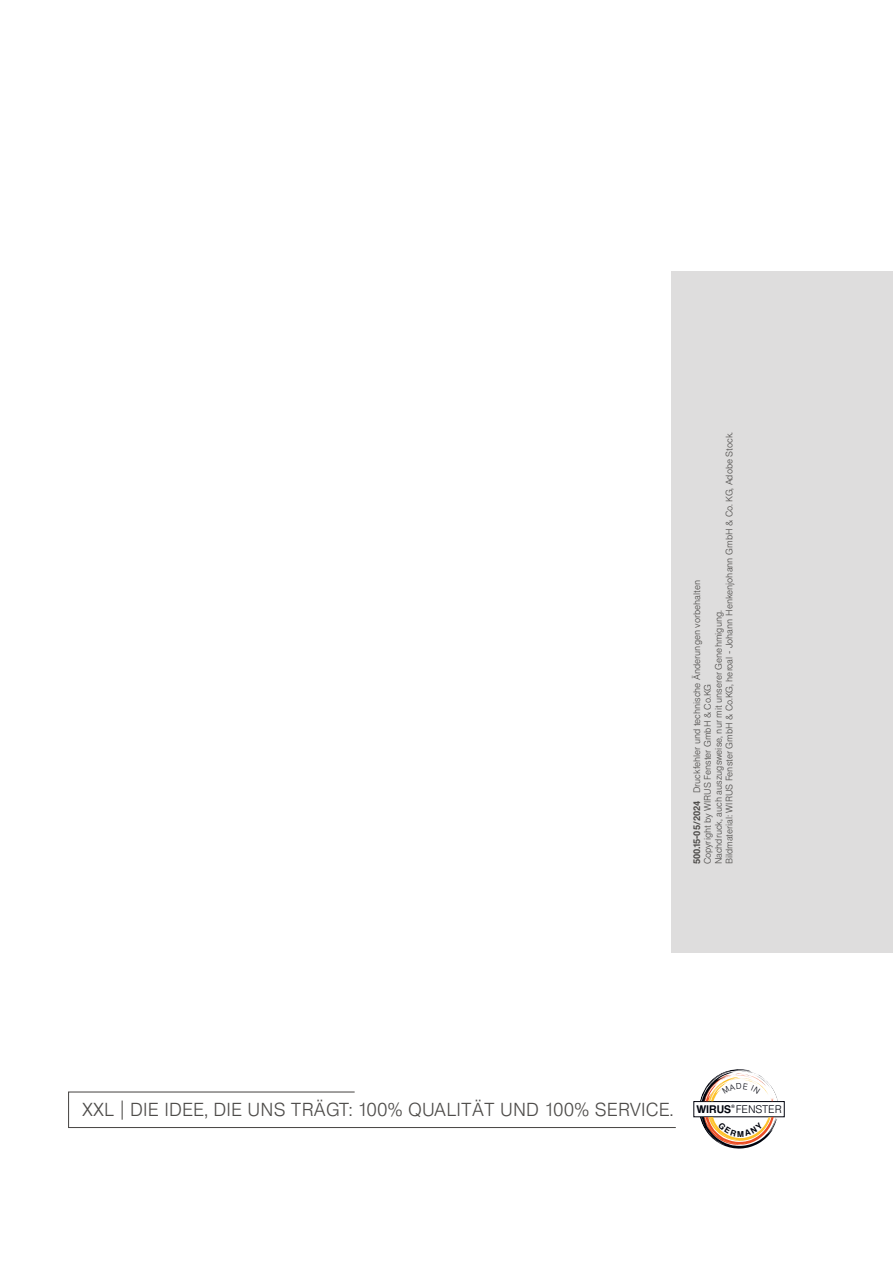
<style>
.page{position:relative;width:893px;height:1263px;background:#fff}
.page>*{position:absolute;margin:0;border:0;box-sizing:border-box;transform-origin:0 0}
.t1{font:300 18px "Europa Gro SBOP";letter-spacing:.01em;color:#4d4b49}
.t2{font:300 10.5px "Europa Gro SBOP";color:#00030d}
.t3{font:300 9px/10.8px "Europa Gro SBOP";color:#4d4b49}
.t4{font:500 4.5px "Europa Gro SBOP";color:#00030d}
.s1{font-weight:500}
</style>
<div class="page">
<div style="left:670px;top:271px;width:223px;height:682px;background:#dedddd"></div>
<svg style="left:68px;top:1091px;width:608px;height:37px"></svg>
<div style="left:693px;top:1101px;width:91px;height:16px;border:1px solid #00030d"></div>
<svg style="left:700px;top:1069px;width:78px;height:32px"></svg>
<svg style="left:700px;top:1117px;width:78px;height:32px"></svg>
<p class="t3" style="left:691px;top:864px;width:434px;rotate:-90deg"><span class="s1">500.15-05/2024</span> Druckfehler und technische Änderungen vorbehalten<br>Copyright by WIRUS Fenster GmbH &amp; Co.KG<br>Nachdruck, auch auszugsweise, nur mit unserer Genehmigung.<br>Bildmaterial: WIRUS Fenster GmbH &amp; Co.KG, heroal - Johann Henkenjohann GmbH &amp; Co. KG, Adobe Stock.</p>
<h1 class="t1" style="left:82px;top:1099px;width:593px">XXL DIE IDEE, DIE UNS TRÄGT: 100% QUALITÄT UND 100% SERVICE.</h1>
<p class="t2" style="left:696px;top:1103px;width:87px"><span class="s1">WIRUS</span> FENSTER</p>
<p class="t4" style="left:731px;top:1104px;width:5px">®</p>
</div>
